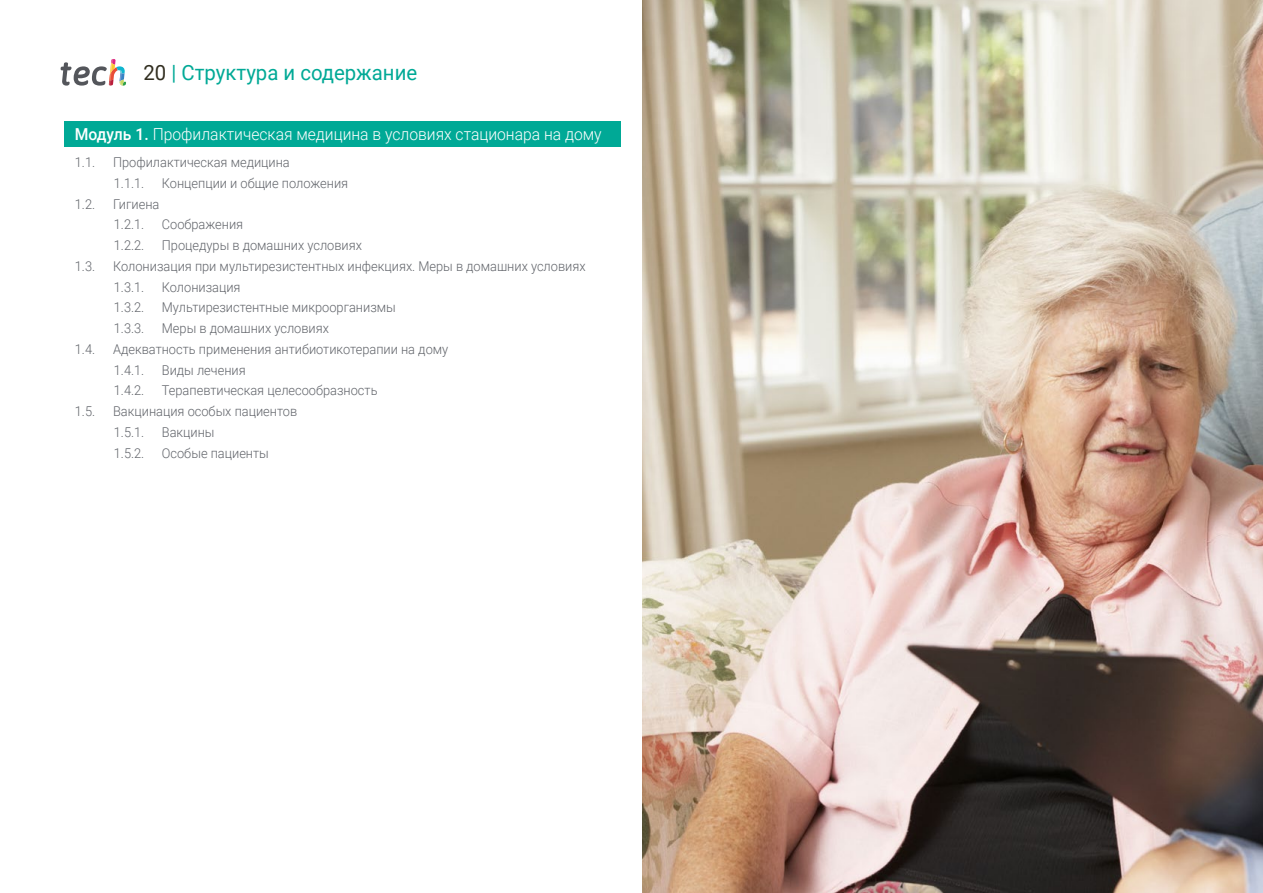
<style>
.page{position:relative;width:1263px;height:893px;background:#fff}
.page>*{position:absolute;margin:0;border:0;box-sizing:border-box;transform-origin:0 0}
.t1{font:21px "Roboto";color:#00a996}
.t2{font:300 16.5px "Roboto";color:#fff;scale:.95 1}
.t3{font:300 13.5px/20.7px "Roboto";color:#61646a;scale:.95 1}
.s1{color:#312e20}
.s2{font-weight:500}
</style>
<div class="page">
<img style="left:642px;top:0;width:621px;height:893px">
<svg style="left:61px;top:59px;width:65px;height:27px"></svg>
<div style="left:64px;top:121px;width:557px;height:25px;background:#00a996"></div>
<h1 class="t1" style="left:144px;top:57px;width:275px"><span class="s1">20</span> | Структура и содержание</h1>
<p class="t2" style="left:75px;top:123px;width:556px"><span class="s2">Модуль 1.</span> Профилактическая медицина в условиях стационара на дому</p>
<p class="t3" style="left:75px;top:151px;width:23px">1.1.</p>
<p class="t3" style="left:113px;top:151px;width:188px">Профилактическая медицина<br>1.1.1.</p>
<p class="t3" style="left:162px;top:172px;width:198px">Концепции и общие положения</p>
<p class="t3" style="left:75px;top:193px;width:23px">1.2.</p>
<p class="t3" style="left:113px;top:193px;width:50px">Гигиена<br>1.2.1.</p>
<p class="t3" style="left:162px;top:214px;width:87px">Соображения</p>
<p class="t3" style="left:114px;top:234px;width:34px">1.2.2.</p>
<p class="t3" style="left:162px;top:234px;width:212px">Процедуры в домашних условиях</p>
<p class="t3" style="left:75px;top:255px;width:23px">1.3.</p>
<p class="t3" style="left:113px;top:255px;width:499px">Колонизация при мультирезистентных инфекциях. Меры в домашних условиях<br>1.3.1.</p>
<p class="t3" style="left:162px;top:276px;width:84px">Колонизация</p>
<p class="t3" style="left:114px;top:297px;width:34px">1.3.2.</p>
<p class="t3" style="left:162px;top:297px;width:248px">Мультирезистентные микроорганизмы</p>
<p class="t3" style="left:114px;top:317px;width:34px">1.3.3.</p>
<p class="t3" style="left:162px;top:317px;width:177px">Меры в домашних условиях</p>
<p class="t3" style="left:75px;top:338px;width:23px">1.4.</p>
<p class="t3" style="left:113px;top:338px;width:354px">Адекватность применения антибиотикотерапии на дому<br>1.4.1.</p>
<p class="t3" style="left:162px;top:359px;width:90px">Виды лечения</p>
<p class="t3" style="left:114px;top:380px;width:34px">1.4.2.</p>
<p class="t3" style="left:162px;top:380px;width:229px">Терапевтическая целесообразность</p>
<p class="t3" style="left:75px;top:400px;width:23px">1.5.</p>
<p class="t3" style="left:113px;top:400px;width:195px">Вакцинация особых пациентов<br>1.5.1.</p>
<p class="t3" style="left:162px;top:421px;width:57px">Вакцины</p>
<p class="t3" style="left:114px;top:442px;width:34px">1.5.2.</p>
<p class="t3" style="left:162px;top:442px;width:114px">Особые пациенты</p>
</div>
